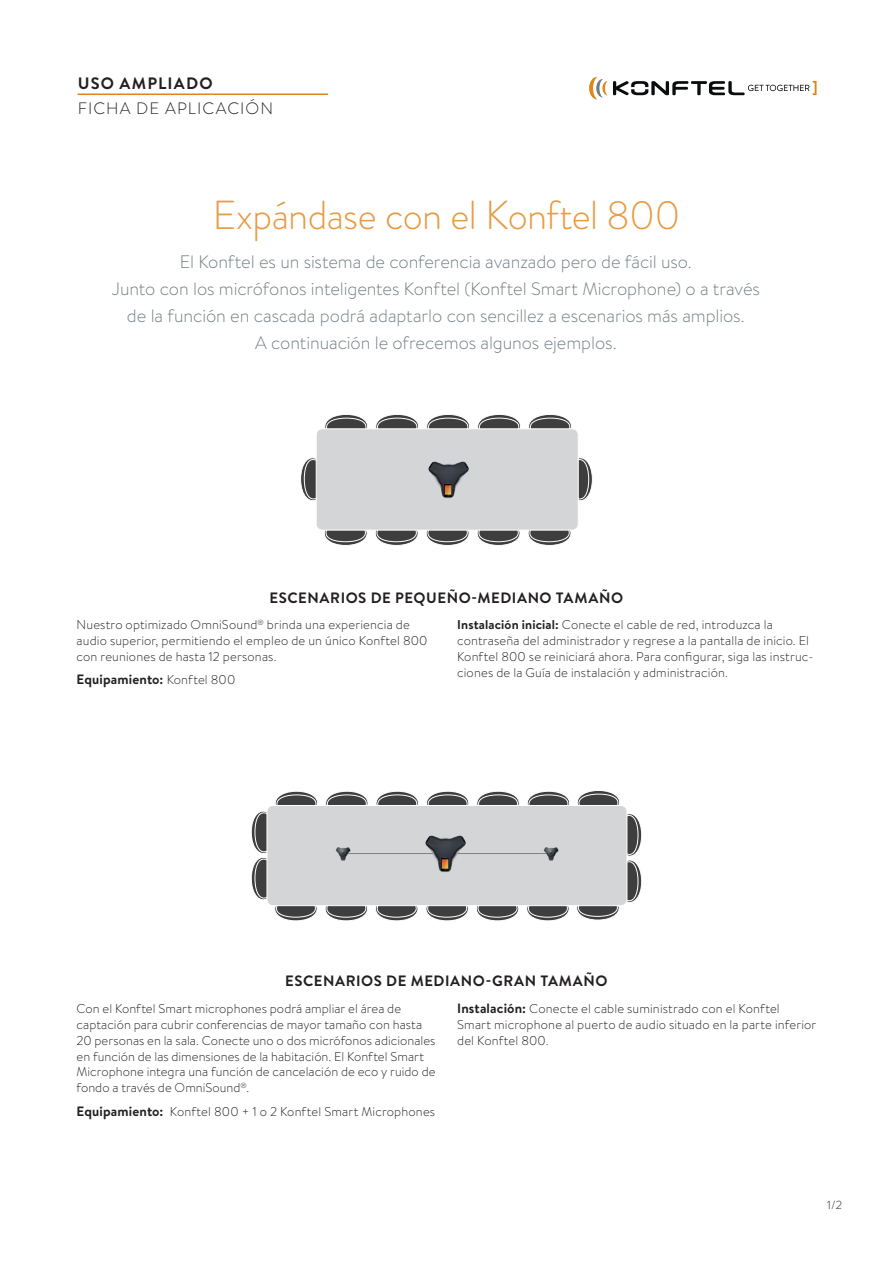
<style>
.page{position:relative;width:893px;height:1263px;background:#fff}
.page>*{position:absolute;margin:0;border:0;box-sizing:border-box;transform-origin:0 0}
.t1{font:300 40.5px "Brandon Grotesque";letter-spacing:-.015em;color:#e79b44}
.t2{font:300 18px/27px "Brandon Text";letter-spacing:-.005em;color:#717d83;text-align:center}
.t3{font:300 16.5px "Brandon Grotesque";letter-spacing:.07em;color:#231f20}
.t4{font:700 16.5px "Brandon Grotesque";letter-spacing:.065em;color:#231f20}
.t5{font:700 15px "Brandon Text";letter-spacing:.04em;color:#231f20}
.t6{font:700 13.5px "Brandon Text";letter-spacing:.01em;color:#231f20}
.t7{font:300 12.75px/15.9px "Brandon Text";letter-spacing:.01em;color:#231f20}
.t8{font:300 12px "Brandon Grotesque";color:#231f20}
.s1{font-weight:300;font-size:12.75px}
.s2{font-weight:700}
.s3{font-weight:700;font-size:13.5px}
</style>
<div class="page">
<svg style="left:589px;top:77px;width:227px;height:22px"></svg>
<hr style="left:78px;top:93px;width:250px;height:2px;background:#df8619">
<svg style="left:251px;top:790px;width:391px;height:131px"></svg>
<div style="left:267px;top:805px;width:360px;height:101px;background:#d4d5d7;border-radius:6px"></div>
<div style="left:267px;top:805px;width:360px;height:101px;border:1px solid #fff;border-radius:6px"></div>
<img style="left:425px;top:835px;width:41px;height:37px">
<hr style="left:343px;top:853px;width:90px;height:1px;background:#808285">
<hr style="left:458px;top:853px;width:90px;height:1px;background:#808285">
<img style="left:335px;top:847px;width:16px;height:14px">
<img style="left:543px;top:847px;width:16px;height:14px">
<svg style="left:300px;top:457px;width:16px;height:44px"></svg>
<svg style="left:324px;top:414px;width:248px;height:15px"></svg>
<svg style="left:324px;top:530px;width:247px;height:16px"></svg>
<svg style="left:578px;top:457px;width:15px;height:44px"></svg>
<div style="left:316px;top:429px;width:262px;height:101px;background:#d4d5d7;border-radius:6px"></div>
<div style="left:316px;top:429px;width:262px;height:101px;border:1px solid #fff;border-radius:6px"></div>
<img style="left:428px;top:461px;width:41px;height:37px">
<p class="t4" style="left:78px;top:72px;width:136px">USO AMPLIADO</p>
<p class="t3" style="left:78px;top:98px;width:197px">FICHA DE APLICACIÓN</p>
<h1 class="t1" style="left:212px;top:188px;width:470px">Expándase con el Konftel 800</h1>
<p class="t2" style="left:112px;top:247px;width:650px">El Konftel es un sistema de conferencia avanzado pero de fácil uso.<br>Junto con los micrófonos inteligentes Konftel (Konftel Smart Microphone) o a través de la función en cascada podrá adaptarlo con sencillez a escenarios más amplios.<br>A continuación le ofrecemos algunos ejemplos.</p>
<p class="t5" style="left:270px;top:587px;width:355px">ESCENARIOS DE PEQUEÑO-MEDIANO TAMAÑO</p>
<p class="t7" style="left:77px;top:616px;width:353px">Nuestro optimizado OmniSound<sup>®</sup> brinda una experiencia de audio superior, permitiendo el empleo de un único Konftel 800 con reuniones de hasta 12 personas.</p>
<p class="t6" style="left:77px;top:670px;width:160px">Equipamiento: <span class="s1">Konftel 800</span></p>
<p class="t7" style="left:457px;top:616px;width:358px"><span class="s2">Instalación inicial:</span> Conecte el cable de red, introduzca la contraseña del administrador y regrese a la pantalla de inicio. El Konftel 800 se reiniciará ahora. Para configurar, siga las instruc&shy;ciones de la Guía de instalación y administración.</p>
<p class="t5" style="left:285px;top:970px;width:324px">ESCENARIOS DE MEDIANO-GRAN TAMAÑO</p>
<p class="t7" style="left:77px;top:1000px;width:360px">Con el Konftel Smart microphones podrá ampliar el área de captación para cubrir conferencias de mayor tamaño con hasta 20 personas en la sala. Conecte uno o dos micrófonos adicionales en función de las dimensiones de la habitación. El Konftel Smart Microphone integra una función de cancelación de eco y ruido de fondo a través de OmniSound<sup>®</sup>.</p>
<p class="t7" style="left:77px;top:1103px;width:360px"><span class="s3">Equipamiento:</span> Konftel 800 + 1 o 2 Konftel Smart Microphones</p>
<p class="t7" style="left:457px;top:1000px;width:361px"><span class="s3">Instalación:</span> Conecte el cable suministrado con el Konftel<br>Smart microphone al puerto de audio situado en la parte inferior del Konftel 800.</p>
<p class="t8" style="left:827px;top:1197px;width:17px">1/2</p>
</div>
